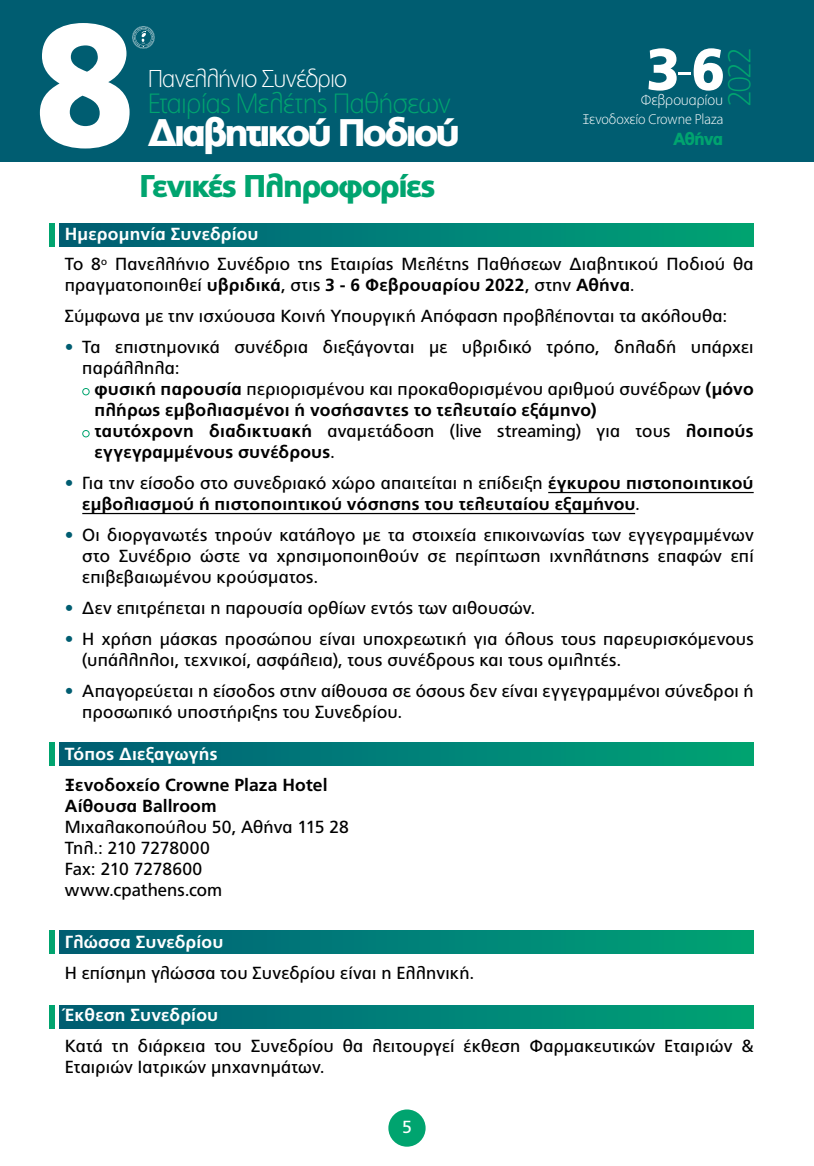
<style>
.page{position:relative;width:814px;height:1166px;background:#fff}
.page>*{position:absolute;margin:0;border:0;box-sizing:border-box;transform-origin:0 0}
.t1{font:900 173.78px "PF Catalog";color:#fff}
.t2{font:900 58.62px "PF Catalog";color:#fff}
.t3{font:900 38.5px "PF Catalog";letter-spacing:-.1em;color:#fff}
.t4{font:100 31.68px "PF Catalog";color:#00a46f}
.t5{font:900 31.5px "PF Catalog";letter-spacing:-.065em;color:#00a46f}
.t6{font:100 28px "PF Catalog";letter-spacing:-.03em;color:#00a46f}
.t7{font:100 24.5px "PF Catalog";letter-spacing:-.04em;color:#fff}
.t8{font:17.5px/21px "PF Catalog";letter-spacing:.01em;color:#000}
.t9{font:700 17.5px/21px "PF Catalog";letter-spacing:.01em;color:#000}
.t10{font:700 17.5px "PF Catalog";letter-spacing:.015em;color:#fff}
.t11{font:900 17.5px "PF Catalog";letter-spacing:-.07em;color:#00a46f;scale:.95 1}
.t12{font:17.5px "PF Catalog";color:#fff}
.t13{font:100 14.7px "PF Catalog";letter-spacing:-.01em;color:#fff}
.t14{font:100 14px "PF Catalog";letter-spacing:-.005em;color:#fff}
.s1{font-weight:100;font-size:52.68px}
.s2{font-weight:700;color:#fff}
.s3{font-weight:700}
.s4{color:#005d71}
.s5{font-weight:400}
.s6{font-weight:400;color:#005d71}
</style>
<div class="page">
<div style="left:0;top:0;width:814px;height:161px;background:#005d71"></div>
<svg style="left:132px;top:26px;width:23px;height:23px"></svg>
<div style="left:388px;top:1109px;width:37px;height:37px;background:#00a46f;border-radius:50%"></div>
<div style="left:50px;top:223px;width:5px;height:23px;background:#00a46f"></div>
<div style="left:60px;top:223px;width:693px;height:23px;background:linear-gradient(to right,#005d76,#00a376)"></div>
<div style="left:50px;top:742px;width:5px;height:23px;background:#00a46f"></div>
<div style="left:60px;top:742px;width:693px;height:23px;background:linear-gradient(to right,#005d76,#00a376)"></div>
<div style="left:50px;top:930px;width:5px;height:23px;background:#00a46f"></div>
<div style="left:60px;top:930px;width:693px;height:23px;background:linear-gradient(to right,#005d76,#00a376)"></div>
<div style="left:50px;top:1005px;width:5px;height:23px;background:#00a46f"></div>
<div style="left:60px;top:1005px;width:693px;height:23px;background:linear-gradient(to right,#005d76,#00a376)"></div>
<hr style="left:548px;top:492px;width:205px;height:1px;background:#000">
<hr style="left:82px;top:513px;width:553px;height:1px;background:#000">
<div style="left:82px;top:388px;width:8px;height:7px;border:1px solid #00a46f;border-radius:50%"></div>
<div style="left:82px;top:430px;width:8px;height:7px;border:1px solid #00a46f;border-radius:50%"></div>
<h1 class="t1" style="left:33px;top:-16px;width:105px">8</h1>
<h3 class="t7" style="left:148px;top:66px;width:201px">Πανελλήνιο Συνέδριο</h3>
<h3 class="t6" style="left:148px;top:89px;width:304px">Εταιρίας Μελέτης Παθήσεων</h3>
<h3 class="t3" style="left:148px;top:110px;width:314px">Διαβητικού Ποδιού</h3>
<h2 class="t2" style="left:645px;top:35px;width:82px">3<span class="s1">-</span>6</h2>
<p class="t14" style="left:582px;top:112px;width:142px">Ξενοδοχείο Crowne Plaza</p>
<h3 class="t4" style="left:723px;top:106px;width:61px;rotate:-90deg">2022</h3>
<p class="t13" style="left:640px;top:93px;width:84px">Φεβρουαρίου</p>
<p class="t11" style="left:673px;top:129px;width:54px">Αθήνα</p>
<h3 class="t5" style="left:139px;top:168px;width:298px">Γενικές Πληροφορίες</h3>
<p class="t8" style="left:65px;top:218px;width:690px;line-height:31px"><span class="s2">Ημερομηνία Συνεδρίου<br></span>Το 8<sup>ο</sup> Πανελλήνιο Συνέδριο της Εταιρίας Μελέτης Παθήσεων Διαβητικού Ποδιού θα</p>
<p class="t8" style="left:65px;top:270px;width:664px;line-height:31px">πραγματοποιηθεί <span class="s3">υβριδικά</span>, στις <span class="s3">3 - 6 Φεβρουαρίου 2022</span>, στην <span class="s3">Αθήνα</span>.<br>Σύμφωνα με την ισχύουσα Κοινή Υπουργική Απόφαση προβλέπονται τα ακόλουθα:</p>
<p class="t8" style="left:82px;top:337px;width:672px;text-indent:-18px"><span class="s4">•</span> Τα επιστημονικά συνέδρια διεξάγονται με υβριδικό τρόπο, δηλαδή υπάρχει παράλληλα:</p>
<p class="t9" style="left:94px;top:379px;width:660px">φυσική παρουσία <span class="s5">περιορισμένου και προκαθορισμένου αριθμού συνέδρων</span> (μόνο πλήρως εμβολιασμένοι ή νοσήσαντες το τελευταίο εξάμηνο)<br>ταυτόχρονη διαδικτυακή <span class="s5">αναμετάδοση (live streaming) για τους</span> λοιπούς εγγεγραμμένους συνέδρους<span class="s5">.</span></p>
<p class="t9" style="left:82px;top:473px;width:673px;text-indent:-18px"><span class="s6">•</span> <span class="s5">Για την είσοδο στο συνεδριακό χώρο απαιτείται η επίδειξη</span> έγκυρου πιστοποιητικού εμβολιασμού ή πιστοποιητικού νόσησης του τελευταίου εξαμήνου<span class="s5">.</span></p>
<p class="t8" style="left:82px;top:525px;width:673px;text-align:justify;text-indent:-18px"><span class="s4">•</span> Οι διοργανωτές τηρούν κατάλογο με τα στοιχεία επικοινωνίας των εγγεγραμμένων στο Συνέδριο ώστε να χρησιμοποιηθούν σε περίπτωση ιχνηλάτησης επαφών επί επιβεβαιωμένου κρούσματος.</p>
<p class="t8" style="left:65px;top:598px;width:472px"><span class="s4">•</span> Δεν επιτρέπεται η παρουσία ορθίων εντός των αιθουσών.</p>
<p class="t8" style="left:82px;top:629px;width:673px;text-indent:-18px"><span class="s4">•</span> Η χρήση μάσκας προσώπου είναι υποχρεωτική για όλους τους παρευρισκόμενους (υπάλληλοι, τεχνικοί, ασφάλεια), τους συνέδρους και τους ομιλητές.</p>
<p class="t8" style="left:82px;top:680px;width:673px;text-indent:-18px"><span class="s4">•</span> Απαγορεύεται η είσοδος στην αίθουσα σε όσους δεν είναι εγγεγραμμένοι σύνεδροι ή προσωπικό υποστήριξης του Συνεδρίου.</p>
<p class="t10" style="left:65px;top:744px;width:154px">Τόπος Διεξαγωγής</p>
<p class="t9" style="left:65px;top:774px;width:264px">Ξενοδοχείο Crowne Plaza Hotel<br>Αίθουσα Ballroom</p>
<p class="t8" style="left:65px;top:816px;width:285px">Μιχαλακοπούλου 50, Αθήνα 115 28<br>Τηλ.: 210 7278000<br>Fax: 210 7278600 www.cpathens.com</p>
<p class="t10" style="left:65px;top:931px;width:160px">Γλώσσα Συνεδρίου</p>
<p class="t8" style="left:65px;top:962px;width:411px">Η επίσημη γλώσσα του Συνεδρίου είναι η Ελληνική.</p>
<p class="t10" style="left:65px;top:1004px;width:155px">Έκθεση Συνεδρίου</p>
<p class="t8" style="left:65px;top:1035px;width:690px">Κατά τη διάρκεια του Συνεδρίου θα λειτουργεί έκθεση Φαρμακευτικών Εταιριών &amp;<br>Εταιριών Ιατρικών μηχανημάτων.</p>
<p class="t12" style="left:402px;top:1117px;width:11px">5</p>
</div>
